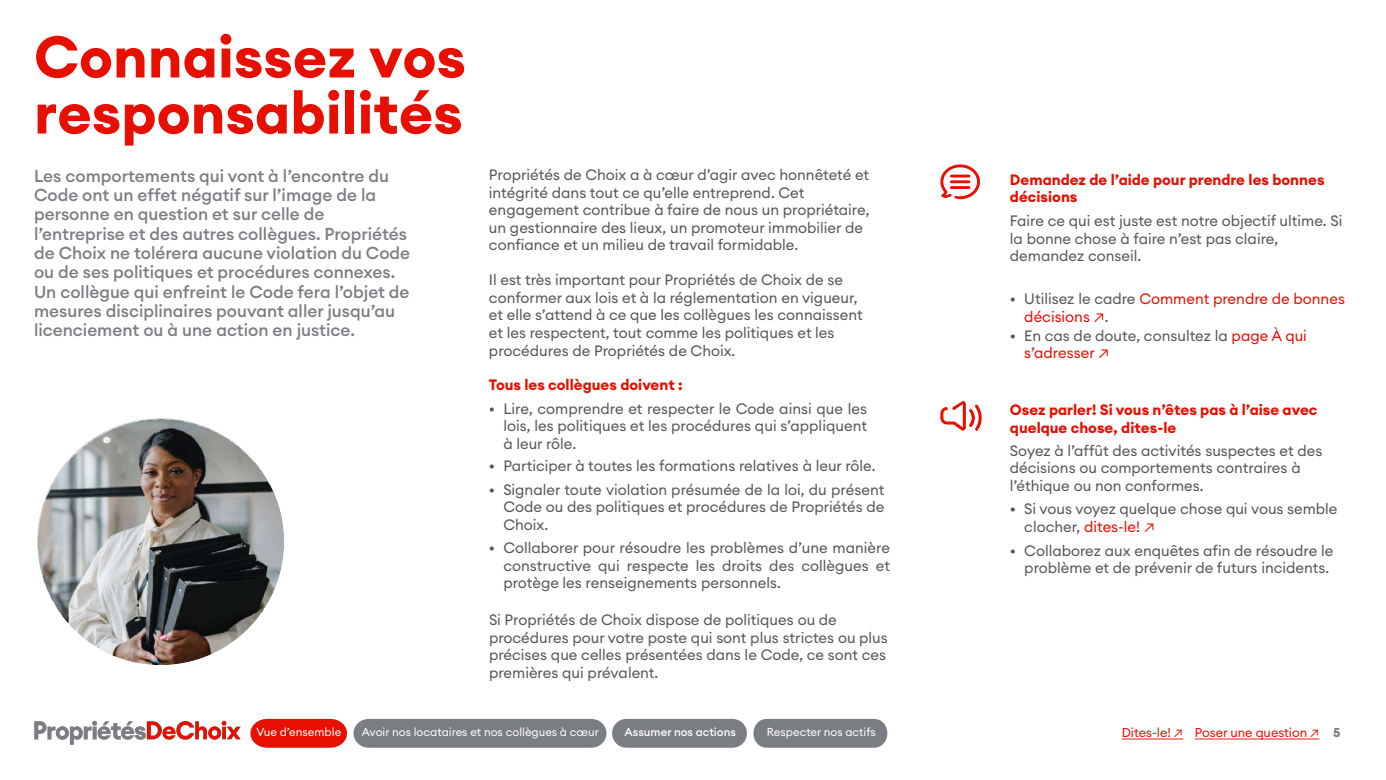
<style>
.page{position:relative;width:1386px;height:780px;background:#fff}
.page>*{position:absolute;margin:0;border:0;box-sizing:border-box;transform-origin:0 0}
.t1{font:700 57.75px/56px "Euclid Circular A";color:#e60f00}
.t2{font:500 17.06px/19.2px "Euclid Circular A";color:#7a7d82}
.t3{font:14.88px/17.5px "Euclid Circular A";color:#545659}
.t4{font:700 14.88px/17.8px "Euclid Circular A";color:#e60f00}
.t5{font:14.88px/17.5px "Euclid Circular A";color:#e60f00}
.Slide{font:12.69px "Euclid Circular A";color:#e60f00}
.Slide-2{font:11.38px "Euclid Circular A";color:#fff}
.t6{font:500 11.38px "Euclid Circular A";color:#fff}
.s1{color:#545659}
.s2{color:#e60f00}
.s3{font-weight:700;color:#7a7d82}
</style>
<div class="page">
<img style="left:34px;top:720px;width:207px;height:25px">
<img style="left:38px;top:418px;width:245px;height:246px">
<svg style="left:940px;top:164px;width:39px;height:35px"></svg>
<svg style="left:974px;top:404px;width:7px;height:27px"></svg>
<img style="left:969px;top:409px;width:5px;height:17px">
<svg style="left:940px;top:400px;width:25px;height:30px"></svg>
<svg style="left:753px;top:718px;width:134px;height:29px;background:#83858a"></svg>
<svg style="left:612px;top:718px;width:135px;height:29px;background:#83868b"></svg>
<svg style="left:250px;top:718px;width:97px;height:29px;background:#e82719"></svg>
<div style="left:353px;top:718px;width:253px;height:29px;background:#7a7d82"></div>
<svg style="left:1121px;top:738px;width:61px;height:1px"></svg>
<svg style="left:1194px;top:738px;width:125px;height:1px"></svg>
<h2 class="t1" style="left:34px;top:30px;width:433px">Connaissez vos responsabilités</h2>
<p class="t2" style="left:34px;top:166px;width:378px">Les comportements qui vont à l’encontre du Code ont un effet négatif sur l’image de la personne en question et sur celle de l’entreprise et des autres collègues. Propriétés de Choix ne tolérera aucune violation du Code ou de ses politiques et procédures connexes.<br>Un collègue qui enfreint le Code fera l’objet de mesures disciplinaires pouvant aller jusqu’au licenciement ou à une action en justice.</p>
<p class="t3" style="left:489px;top:166px;width:382px">Propriétés de Choix a à cœur d’agir avec honnêteté et intégrité dans tout ce qu’elle entreprend. Cet engagement contribue à faire de nous un propriétaire, un gestionnaire des lieux, un promoteur immobilier de confiance et un milieu de travail formidable.</p>
<p class="t3" style="left:489px;top:271px;width:375px">Il est très important pour Propriétés de Choix de se conformer aux lois et à la réglementation en vigueur, et elle s’attend à ce que les collègues les connaissent et les respectent, tout comme les politiques et les procédures de Propriétés de Choix.</p>
<p class="t4" style="left:489px;top:376px;width:195px">Tous les collègues doivent :</p>
<p class="t3" style="left:503px;top:399px;width:365px;text-align:justify;text-indent:-14px">• Lire, comprendre et respecter le Code ainsi que les lois, les politiques et les procédures qui s’appliquent à leur rôle.</p>
<p class="t3" style="left:489px;top:456px;width:388px">• Participer à toutes les formations relatives à leur rôle.</p>
<p class="t3" style="left:503px;top:480px;width:382px;text-align:justify;text-indent:-14px">• Signaler toute violation présumée de la loi, du présent Code ou des politiques et procédures de Propriétés de Choix.</p>
<p class="t3" style="left:503px;top:538px;width:388px;text-align:justify;text-indent:-14px">• Collaborer pour résoudre les problèmes d’une manière constructive qui respecte les droits des collègues et protège les renseignements personnels.</p>
<p class="t3" style="left:489px;top:610px;width:400px">Si Propriétés de Choix dispose de politiques ou de procédures pour votre poste qui sont plus strictes ou plus précises que celles présentées dans le Code, ce sont ces premières qui prévalent.</p>
<p class="t4" style="left:1009px;top:170px;width:316px">Demandez de l’aide pour prendre les bonnes décisions</p>
<p class="t3" style="left:1009px;top:212px;width:334px">Faire ce qui est juste est notre objectif ultime. Si la bonne chose à faire n’est pas claire, demandez conseil.</p>
<p class="t5" style="left:1024px;top:290px;width:322px;text-indent:-14px"><span class="s1">• Utilisez le cadre</span> Comment prendre de bonnes décisions ↗<span class="s1">.</span></p>
<p class="t3" style="left:1024px;top:326px;width:284px;text-indent:-14px">• En cas de doute, consultez la <span class="s2">page À qui s’adresser ↗</span></p>
<p class="t4" style="left:1009px;top:401px;width:309px">Osez parler! Si vous n’êtes pas à l’aise avec quelque chose, dites-le</p>
<p class="t3" style="left:1009px;top:441px;width:314px">Soyez à l’affût des activités suspectes et des décisions ou comportements contraires à l’éthique ou non conformes.</p>
<p class="t3" style="left:1024px;top:500px;width:315px;text-indent:-14px">• Si vous voyez quelque chose qui vous semble clocher, <span class="s2">dites-le! ↗</span></p>
<p class="t3" style="left:1009px;top:541px;width:325px;text-align:right">• Collaborez aux enquêtes afin de résoudre le problème et de prévenir de futurs incidents.</p>
<p class="Slide-2" style="left:256px;top:724px;width:86px">Vue d’ensemble</p>
<p class="Slide-2" style="left:362px;top:724px;width:238px">Avoir nos locataires et nos collègues à cœur</p>
<p class="t6" style="left:624px;top:724px;width:113px">Assumer nos actions</p>
<p class="Slide-2" style="left:766px;top:724px;width:111px">Respecter nos actifs</p>
<p class="Slide" style="left:1121px;top:724px;width:63px">Dites-le! ↗</p>
<p class="Slide" style="left:1194px;top:724px;width:147px">Poser une question ↗ <span class="s3">5</span></p>
</div>
